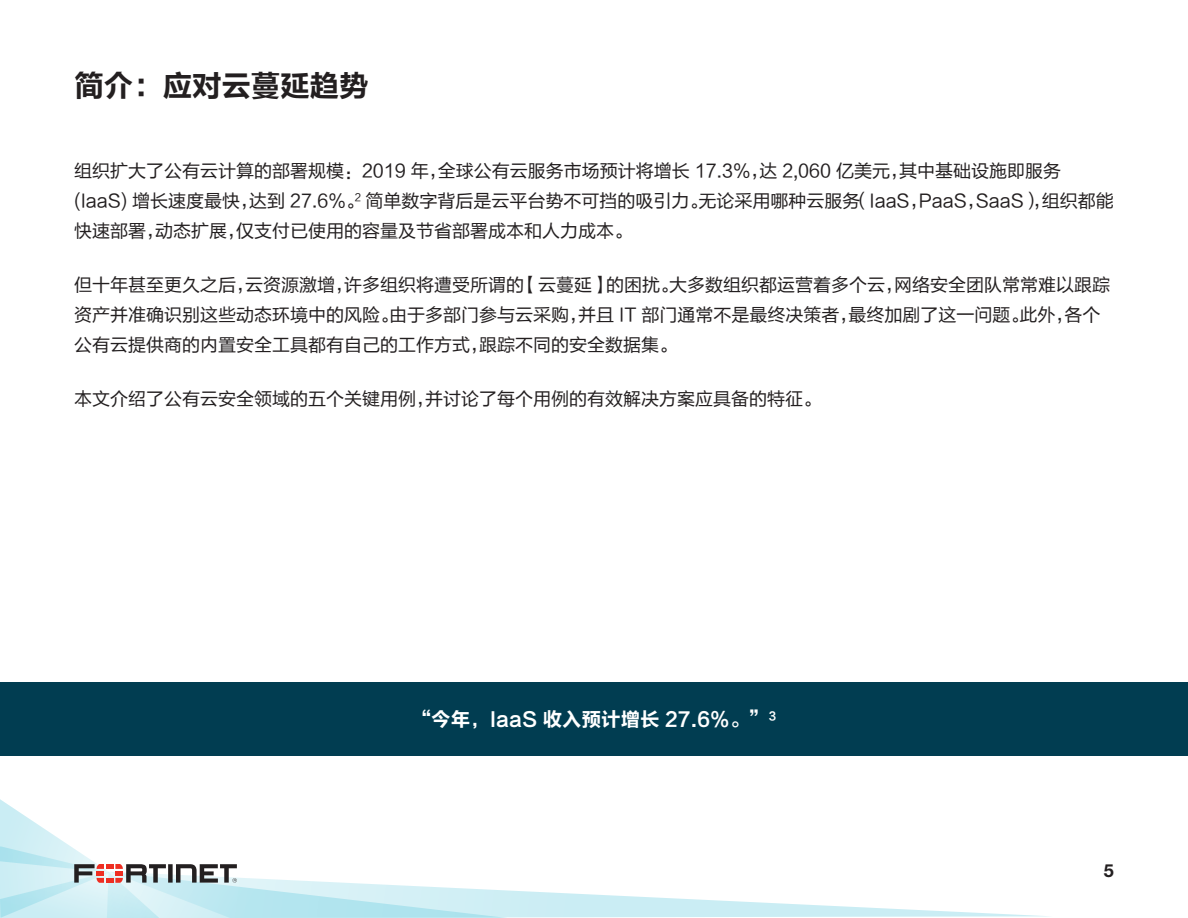
<style>
.page{position:relative;width:1188px;height:918px;background:#fff}
.page>*{position:absolute;margin:0;border:0;box-sizing:border-box;transform-origin:0 0}
.t1{font:30px "FZLTCHK GBK1 0";letter-spacing:-.02em;color:#231f20}
.t2{font:19.5px "FZLTCHK GBK1 0";color:#fff}
.t3{font:18px/30px "FZLTHK GBK1 0";color:#231f20}
.t4{font:700 18px "Helvetica Neue LT Pro";color:#231f20}
</style>
<div class="page">
<div style="left:0;top:683px;width:1188px;height:73px;background:#013d51"></div>
<svg style="left:0;top:799px;width:1049px;height:119px"></svg>
<h1 class="t1" style="left:74px;top:69px;width:296px">简介：应对云蔓延趋势</h1>
<p class="t3" style="left:74px;top:156px;width:1041px">组织扩大了公有云计算的部署规模：2019 年，全球公有云服务市场预计将增长 17.3%，达 2,060 亿美元，其中基础设施即服务(IaaS) 增长速度最快，达到 27.6%。<sup>2</sup> 简单数字背后是云平台势不可挡的吸引力。无论采用哪种云服务（IaaS，PaaS，SaaS），组织都能快速部署，动态扩展，仅支付已使用的容量及节省部署成本和人力成本。</p>
<p class="t3" style="left:74px;top:270px;width:1037px">但十年甚至更久之后，云资源激增，许多组织将遭受所谓的 【云蔓延】的困扰。大多数组织都运营着多个云，网络安全团队常常难以跟踪资产并准确识别这些动态环境中的风险。由于多部门参与云采购，并且 IT 部门通常不是最终决策者，最终加剧了这一问题。此外，各个公有云提供商的内置安全工具都有自己的工作方式，跟踪不同的安全数据集。</p>
<p class="t3" style="left:74px;top:384px;width:748px">本文介绍了公有云安全领域的五个关键用例，并讨论了每个用例的有效解决方案应具备的特征。</p>
<p class="t2" style="left:412px;top:709px;width:366px">“今年，IaaS 收入预计增长 27.6%。”<sup>3</sup></p>
<p class="t4" style="left:1104px;top:859px;width:12px">5</p>
</div>
